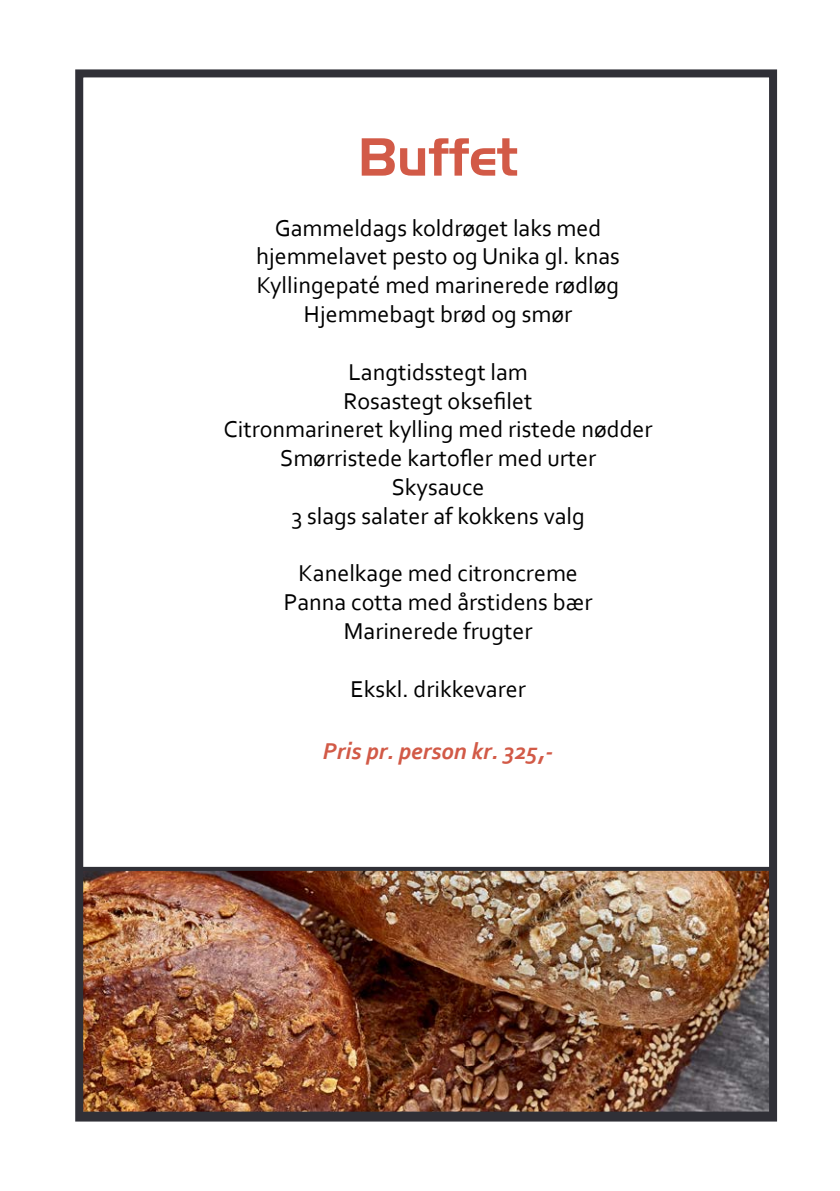
<style>
.page{position:relative;width:840px;height:1191px;background:#fff}
.page>*{position:absolute;margin:0;border:0;box-sizing:border-box;transform-origin:0 0}
.t1{font:52px "Handel Gothic BT";color:#d25a47}
.t2{font:24px/28.8px "Corbel";color:#000;text-align:center}
.t3{font:italic 700 24px "Corbel";color:#d25a47}
</style>
<div class="page">
<img style="left:84px;top:872px;width:683px;height:238px">
<div style="left:77px;top:867px;width:699px;height:248px;border:4px solid #303037"></div>
<div style="left:75px;top:69px;width:701px;height:1052px;border:8px solid #303037"></div>
<p class="t1" style="left:357px;top:125px;width:162px">Buffet</p>
<p class="t2" style="left:256px;top:213px;width:365px">Gammeldags koldrøget laks med hjemmelavet pesto og Unika gl. knas<br>Kyllingepaté med marinerede rødløg<br>Hjemmebagt brød og smør</p>
<p class="t2" style="left:223px;top:357px;width:430px">Langtidsstegt lam<br>Rosastegt oksefilet<br>Citronmarineret kylling med ristede nødder<br>Smørristede kartofler med urter<br>Skysauce<br>3 slags salater af kokkens valg</p>
<p class="t2" style="left:284px;top:558px;width:310px">Kanelkage med citroncreme<br>Panna cotta med årstidens bær<br>Marinerede frugter</p>
<p class="t2" style="left:350px;top:673px;width:177px">Ekskl. drikkevarer</p>
<p class="t3" style="left:323px;top:736px;width:232px">Pris pr. person kr. 325,-</p>
</div>
